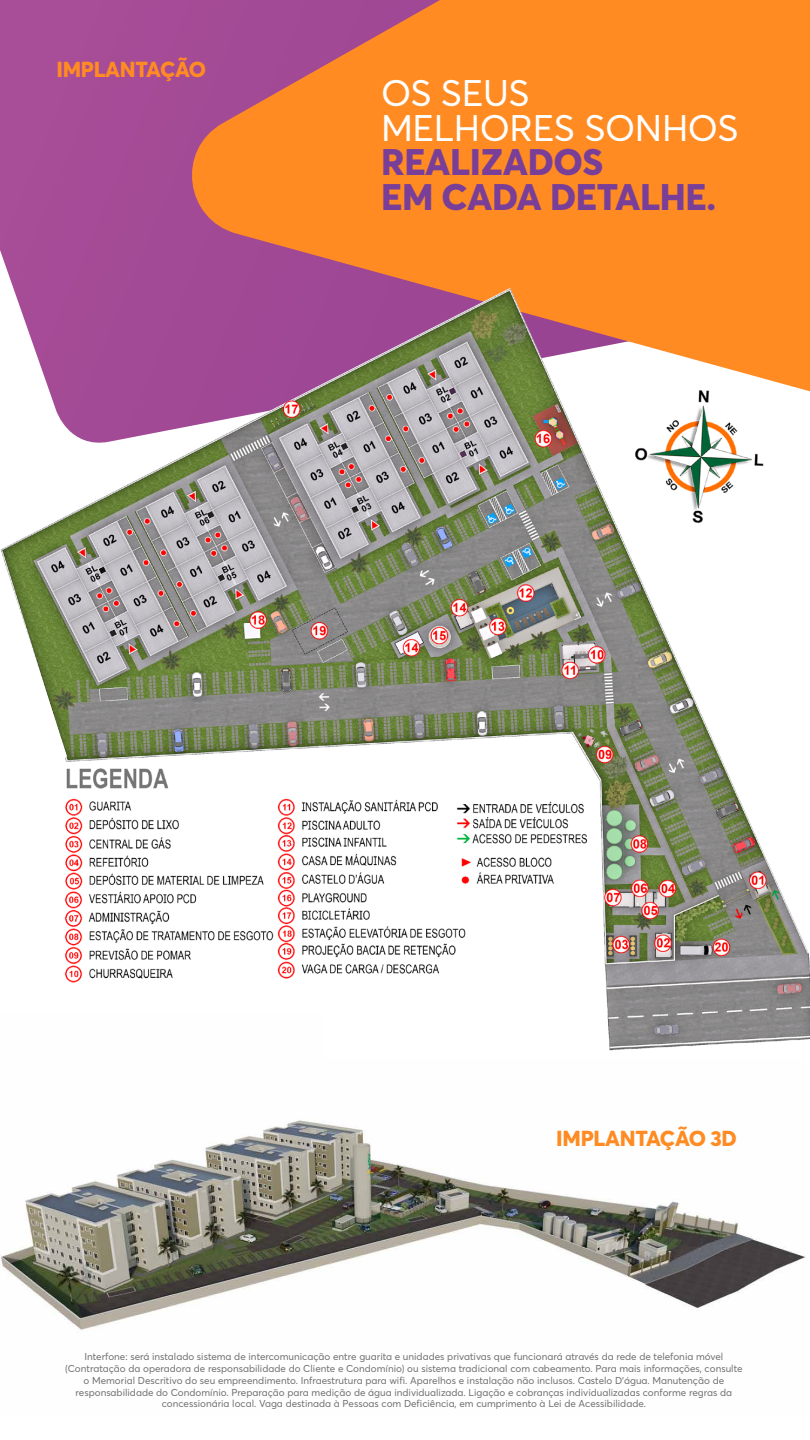
<style>
.page{position:relative;width:810px;height:1440px;background:#fff}
.page>*{position:absolute;margin:0;border:0;box-sizing:border-box;transform-origin:0 0}
.t1{font:800 36.53px/34.3px "Averta Std";letter-spacing:-.01em;color:#793f98}
.t2{font:36.53px/34.3px "Averta Std";letter-spacing:-.01em;color:#fff}
.t3{font:800 21.45px "Averta Std";letter-spacing:-.01em;color:#ff8b22}
.t4{font:9.9px/11.9px "Averta Std";color:#706f6f;text-align:center}
</style>
<div class="page">
<img style="left:0;top:1120px;width:805px;height:213px">
<div style="left:0;top:0;width:176px;height:288px;background:#a64c97"></div>
<svg style="left:176px;top:0;width:634px;height:288px;background:#ef7f35"></svg>
<img style="left:0;top:288px;width:810px;height:763px">
<h2 class="t3" style="left:56px;top:54px;width:151px">IMPLANTAÇÃO</h2>
<h1 class="t2" style="left:381px;top:75px;width:359px">OS SEUS<br>MELHORES SONHOS</h1>
<h1 class="t1" style="left:381px;top:143px;width:337px">REALIZADOS<br>EM CADA DETALHE.</h1>
<h2 class="t3" style="left:556px;top:1123px;width:182px">IMPLANTAÇÃO 3D</h2>
<p class="t4" style="left:65px;top:1350px;width:679px">Interfone: será instalado sistema de intercomunicação entre guarita e unidades privativas que funcionará através da rede de telefonia móvel (Contratação da operadora de responsabilidade do Cliente e Condomínio) ou sistema tradicional com cabeamento. Para mais informações, consulte o Memorial Descritivo do seu empreendimento. Infraestrutura para wifi. Aparelhos e instalação não inclusos. Castelo D’água. Manutenção de responsabilidade do Condomínio. Preparação para medição de água individualizada. Ligação e cobranças individualizadas conforme regras da concessionária local. Vaga destinada à Pessoas com Deficiência, em cumprimento à Lei de Acessibilidade.</p>
</div>
